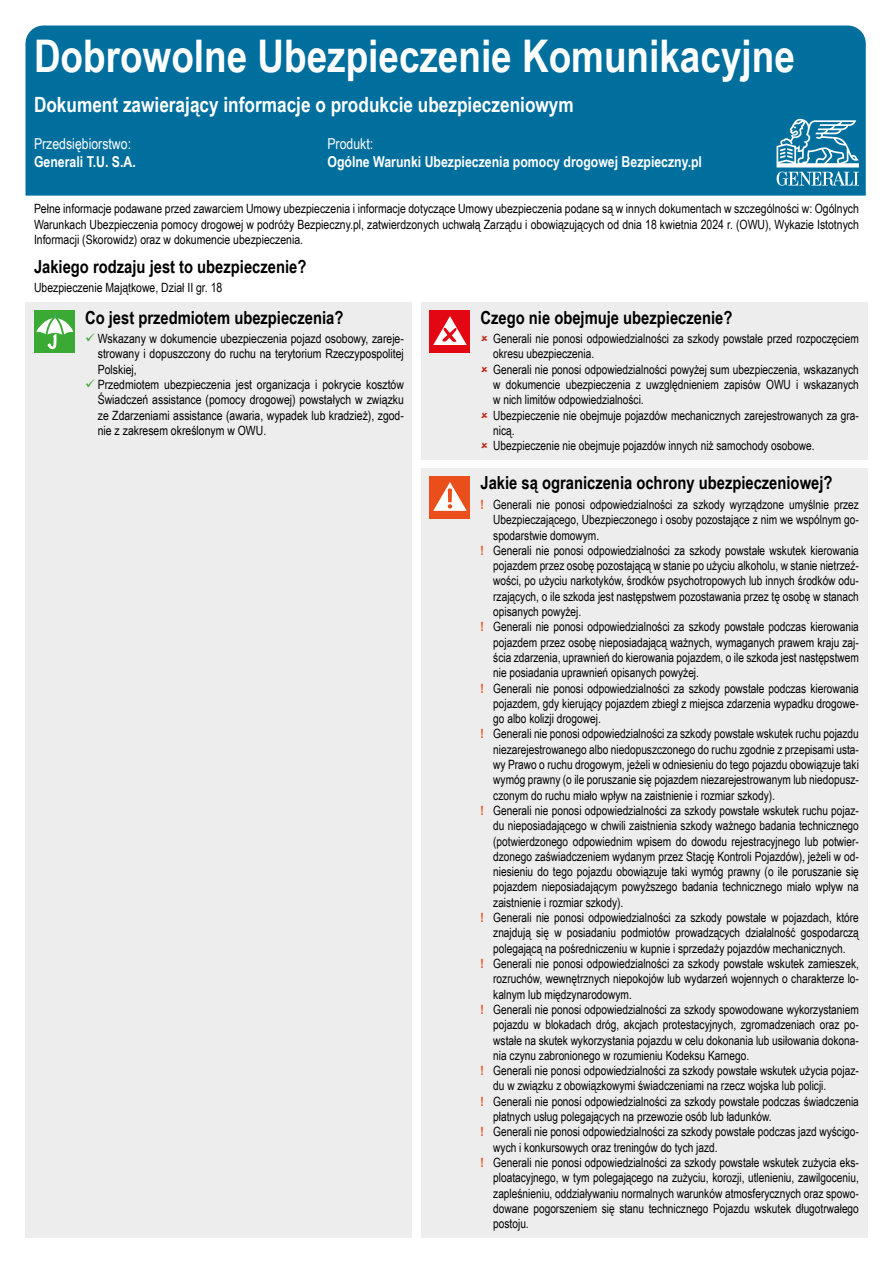
<style>
.page{position:relative;width:893px;height:1263px;background:#fff}
.page>*{position:absolute;margin:0;border:0;box-sizing:border-box;transform-origin:0 0}
.t1{font:700 45px "Arial Narrow";color:#fff}
.t2{font:700 21px "Arial Narrow";color:#fff}
.t3{font:700 18px "Arial Narrow";color:#000}
.t4{font:700 15px "Arial Narrow";color:#fff}
.t5{font:15px "Arial Narrow";color:#fff}
.t6{font:12.75px/15.3px "Arial Narrow";color:#000}
.s1{font-weight:700;color:#e94e1b}
</style>
<div class="page">
<div style="left:26px;top:26px;width:840px;height:170px;background:#006f9e"></div>
<div style="left:26px;top:302px;width:386px;height:935px;background:#ededed"></div>
<div style="left:421px;top:302px;width:446px;height:157px;background:#ededed"></div>
<div style="left:421px;top:468px;width:446px;height:769px;background:#ededed"></div>
<div style="left:34px;top:310px;width:41px;height:43px;background:#3aaa35"></div>
<svg style="left:36px;top:314px;width:38px;height:35px"></svg>
<div style="left:429px;top:310px;width:41px;height:43px;background:#e30613"></div>
<svg style="left:433px;top:316px;width:34px;height:29px"></svg>
<div style="left:429px;top:476px;width:41px;height:43px;background:#e94e1b"></div>
<svg style="left:433px;top:482px;width:34px;height:29px"></svg>
<svg style="left:776px;top:119px;width:83px;height:67px"></svg>
<h1 class="t1" style="left:34px;top:22px;width:762px">Dobrowolne Ubezpieczenie Komunikacyjne</h1>
<h2 class="t2" style="left:34px;top:89px;width:541px">Dokument zawierający informacje o produkcie ubezpieczeniowym</h2>
<p class="t5" style="left:327px;top:133px;width:47px">Produkt:</p>
<p class="t4" style="left:327px;top:151px;width:376px">Ogólne Warunki Ubezpieczenia pomocy drogowej Bezpieczny.pl</p>
<p class="t6" style="left:34px;top:201px;width:826px;text-align:justify">Pełne informacje podawane przed zawarciem Umowy ubezpieczenia i informacje dotyczące Umowy ubezpieczenia podane są w innych dokumentach w szczególności w: Ogólnych Warunkach Ubezpieczenia pomocy drogowej w podróży Bezpieczny.pl, zatwierdzonych uchwałą Zarządu i obowiązujących od dnia 18 kwietnia 2024 r. (OWU), Wykazie Istotnych Informacji (Skorowidz) oraz w dokumencie ubezpieczenia.</p>
<p class="t5" style="left:34px;top:133px;width:99px">Przedsiębiorstwo:</p>
<p class="t4" style="left:34px;top:151px;width:103px">Generali T.U. S.A.</p>
<h3 class="t3" style="left:34px;top:253px;width:274px">Jakiego rodzaju jest to ubezpieczenie?</h3>
<p class="t6" style="left:34px;top:279px;width:190px">Ubezpieczenie Majątkowe, Dział II gr. 18</p>
<h3 class="t3" style="left:85px;top:304px;width:260px">Co jest przedmiotem ubezpieczenia?</h3>
<p class="t6" style="left:98px;top:330px;width:308px">Wskazany w dokumencie ubezpieczenia pojazd osobowy, zareje&shy;strowany i dopuszczony do ruchu na terytorium Rzeczypospolitej Polskiej,<br>Przedmiotem ubezpieczenia jest organizacja i pokrycie kosztów Świadczeń assistance (pomocy drogowej) powstałych w związku ze Zdarzeniami assistance (awaria, wypadek lub kradzież), zgod&shy;nie z zakresem określonym w OWU.</p>
<h3 class="t3" style="left:480px;top:304px;width:253px">Czego nie obejmuje ubezpieczenie?</h3>
<p class="t6" style="left:493px;top:330px;width:367px">Generali nie ponosi odpowiedzialności za szkody powstałe przed rozpoczęciem okresu ubezpieczenia.<br>Generali nie ponosi odpowiedzialności powyżej sum ubezpieczenia, wskazanych w dokumencie ubezpieczenia z uwzględnieniem zapisów OWU i wskazanych w nich limitów odpowiedzialności.<br>Ubezpieczenie nie obejmuje pojazdów mechanicznych zarejestrowanych za gra&shy;nicą.<br>Ubezpieczenie nie obejmuje pojazdów innych niż samochody osobowe.</p>
<h3 class="t3" style="left:480px;top:469px;width:353px">Jakie są ograniczenia ochrony ubezpieczeniowej?</h3>
<p class="t6" style="left:480px;top:496px;width:380px"><span class="s1">!</span> Generali nie ponosi odpowiedzialności za szkody wyrządzone umyślnie przez</p>
<p class="t6" style="left:493px;top:512px;width:367px">Ubezpieczającego, Ubezpieczonego i osoby pozostające z nim we wspólnym go-</p>
<p class="t6" style="left:493px;top:527px;width:107px">spodarstwie domowym.</p>
<p class="t6" style="left:480px;top:542px;width:380px"><span class="s1">!</span> Generali nie ponosi odpowiedzialności za szkody powstałe wskutek kierowania</p>
<p class="t6" style="left:493px;top:557px;width:367px">pojazdem przez osobę pozostającą w stanie po użyciu alkoholu, w stanie nietrzeź-</p>
<p class="t6" style="left:493px;top:573px;width:367px">wości, po użyciu narkotyków, środków psychotropowych lub innych środków odu-</p>
<p class="t6" style="left:493px;top:588px;width:367px">rzających, o ile szkoda jest następstwem pozostawania przez tę osobę w stanach</p>
<p class="t6" style="left:493px;top:603px;width:89px">opisanych powyżej.</p>
<p class="t6" style="left:480px;top:619px;width:380px"><span class="s1">!</span> Generali nie ponosi odpowiedzialności za szkody powstałe podczas kierowania</p>
<p class="t6" style="left:493px;top:634px;width:367px">pojazdem przez osobę nieposiadającą ważnych, wymaganych prawem kraju zaj-</p>
<p class="t6" style="left:493px;top:649px;width:367px">ścia zdarzenia, uprawnień do kierowania pojazdem, o ile szkoda jest następstwem</p>
<p class="t6" style="left:493px;top:665px;width:207px">nie posiadania uprawnień opisanych powyżej.</p>
<p class="t6" style="left:480px;top:680px;width:380px"><span class="s1">!</span> Generali nie ponosi odpowiedzialności za szkody powstałe podczas kierowania</p>
<p class="t6" style="left:493px;top:695px;width:367px">pojazdem, gdy kierujący pojazdem zbiegł z miejsca zdarzenia wypadku drogowe-</p>
<p class="t6" style="left:493px;top:710px;width:109px">go albo kolizji drogowej.</p>
<p class="t6" style="left:480px;top:726px;width:380px"><span class="s1">!</span> Generali nie ponosi odpowiedzialności za szkody powstałe wskutek ruchu pojazdu</p>
<p class="t6" style="left:493px;top:741px;width:367px">niezarejestrowanego albo niedopuszczonego do ruchu zgodnie z przepisami usta-</p>
<p class="t6" style="left:493px;top:756px;width:367px">wy Prawo o ruchu drogowym, jeżeli w odniesieniu do tego pojazdu obowiązuje taki</p>
<p class="t6" style="left:493px;top:772px;width:367px">wymóg prawny (o ile poruszanie się pojazdem niezarejestrowanym lub niedopusz-</p>
<p class="t6" style="left:493px;top:787px;width:283px">czonym do ruchu miało wpływ na zaistnienie i rozmiar szkody).</p>
<p class="t6" style="left:480px;top:802px;width:380px"><span class="s1">!</span> Generali nie ponosi odpowiedzialności za szkody powstałe wskutek ruchu pojaz-</p>
<p class="t6" style="left:493px;top:818px;width:367px">du nieposiadającego w chwili zaistnienia szkody ważnego badania technicznego</p>
<p class="t6" style="left:493px;top:833px;width:367px">(potwierdzonego odpowiednim wpisem do dowodu rejestracyjnego lub potwier-</p>
<p class="t6" style="left:493px;top:848px;width:367px">dzonego zaświadczeniem wydanym przez Stację Kontroli Pojazdów), jeżeli w od-</p>
<p class="t6" style="left:493px;top:863px;width:367px">niesieniu do tego pojazdu obowiązuje taki wymóg prawny (o ile poruszanie się</p>
<p class="t6" style="left:493px;top:879px;width:367px">pojazdem nieposiadającym powyższego badania technicznego miało wpływ na</p>
<p class="t6" style="left:493px;top:894px;width:132px">zaistnienie i rozmiar szkody).</p>
<p class="t6" style="left:480px;top:909px;width:380px"><span class="s1">!</span> Generali nie ponosi odpowiedzialności za szkody powstałe w pojazdach, które</p>
<p class="t6" style="left:493px;top:925px;width:367px">znajdują się w posiadaniu podmiotów prowadzących działalność gospodarczą</p>
<p class="t6" style="left:493px;top:940px;width:354px">polegającą na pośredniczeniu w kupnie i sprzedaży pojazdów mechanicznych.</p>
<p class="t6" style="left:480px;top:955px;width:380px"><span class="s1">!</span> Generali nie ponosi odpowiedzialności za szkody powstałe wskutek zamieszek,</p>
<p class="t6" style="left:493px;top:971px;width:367px">rozruchów, wewnętrznych niepokojów lub wydarzeń wojennych o charakterze lo-</p>
<p class="t6" style="left:493px;top:986px;width:140px">kalnym lub międzynarodowym.</p>
<p class="t6" style="left:480px;top:1001px;width:380px"><span class="s1">!</span> Generali nie ponosi odpowiedzialności za szkody spowodowane wykorzystaniem</p>
<p class="t6" style="left:493px;top:1016px;width:367px">pojazdu w blokadach dróg, akcjach protestacyjnych, zgromadzeniach oraz po-</p>
<p class="t6" style="left:493px;top:1032px;width:367px">wstałe na skutek wykorzystania pojazdu w celu dokonania lub usiłowania dokona-</p>
<p class="t6" style="left:493px;top:1047px;width:257px">nia czynu zabronionego w rozumieniu Kodeksu Karnego.</p>
<p class="t6" style="left:480px;top:1062px;width:380px"><span class="s1">!</span> Generali nie ponosi odpowiedzialności za szkody powstałe wskutek użycia pojaz-</p>
<p class="t6" style="left:493px;top:1078px;width:335px">du w związku z obowiązkowymi świadczeniami na rzecz wojska lub policji.</p>
<p class="t6" style="left:480px;top:1093px;width:380px"><span class="s1">!</span> Generali nie ponosi odpowiedzialności za szkody powstałe podczas świadczenia</p>
<p class="t6" style="left:493px;top:1108px;width:280px">płatnych usług polegających na przewozie osób lub ładunków.</p>
<p class="t6" style="left:480px;top:1124px;width:380px"><span class="s1">!</span> Generali nie ponosi odpowiedzialności za szkody powstałe podczas jazd wyścigo-</p>
<p class="t6" style="left:493px;top:1139px;width:226px">wych i konkursowych oraz treningów do tych jazd.</p>
<p class="t6" style="left:480px;top:1154px;width:380px"><span class="s1">!</span> Generali nie ponosi odpowiedzialności za szkody powstałe wskutek zużycia eks-</p>
<p class="t6" style="left:493px;top:1169px;width:367px">ploatacyjnego, w tym polegającego na zużyciu, korozji, utlenieniu, zawilgoceniu,</p>
<p class="t6" style="left:493px;top:1185px;width:367px">zapleśnieniu, oddziaływaniu normalnych warunków atmosferycznych oraz spowo-</p>
<p class="t6" style="left:493px;top:1200px;width:367px">dowane pogorszeniem się stanu technicznego Pojazdu wskutek długotrwałego</p>
<p class="t6" style="left:493px;top:1215px;width:37px">postoju.</p>
</div>
